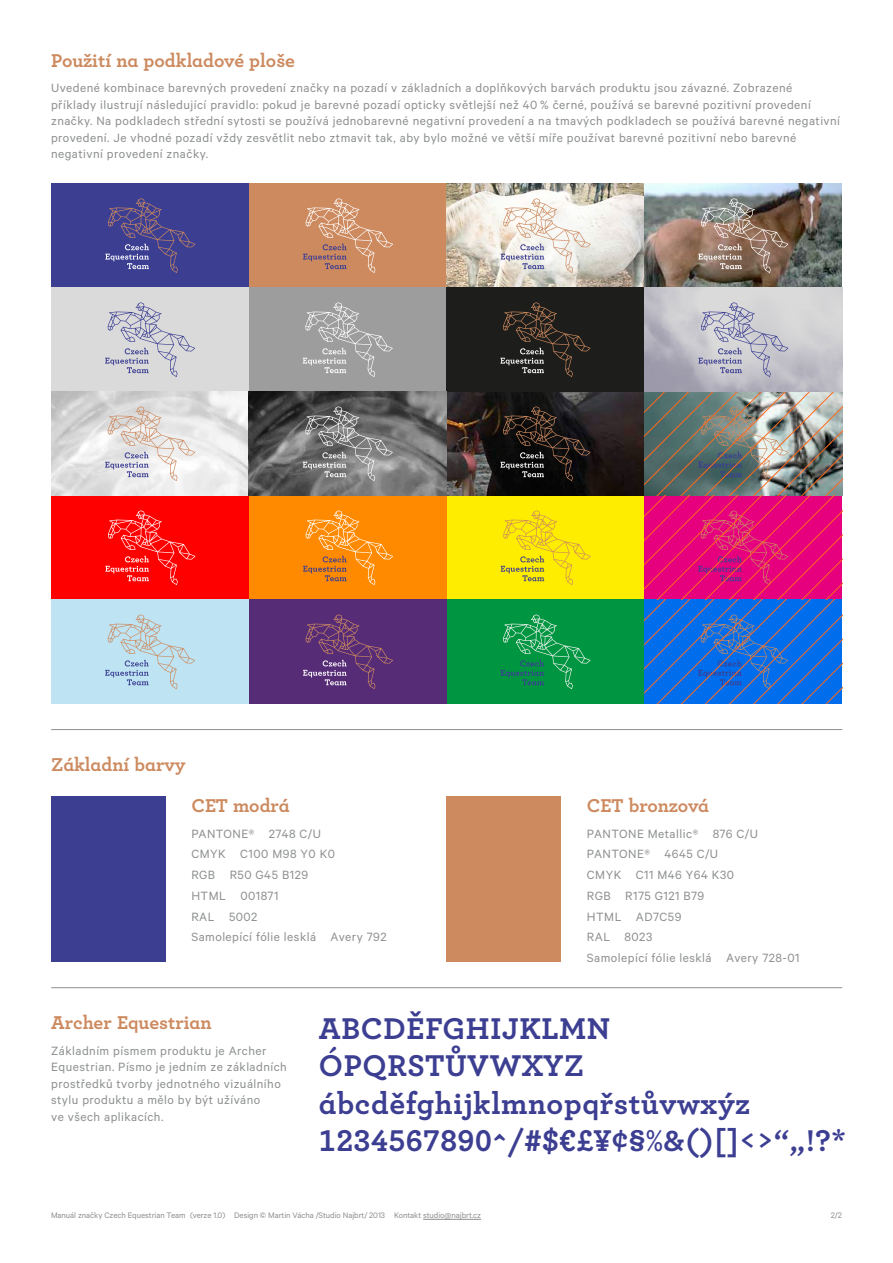
<style>
.page{position:relative;width:893px;height:1263px;background:#fff}
.page>*{position:absolute;margin:0;border:0;box-sizing:border-box;transform-origin:0 0}
.t1{font:31.5px/37.5px "Archer Equestrian";letter-spacing:.02em;color:#3c3e92}
.t2{font:19.5px "Archer Equestrian";color:#cd8a5f}
.t3{font:13.5px/20.7px "Calibre";letter-spacing:.035em;color:#8d8f90}
.t4{font:9px "Calibre";letter-spacing:-.005em;color:#8d8f90}
</style>
<div class="page">
<hr style="left:423px;top:1219px;width:58px;height:1px;background:#8d8f90">
<hr style="left:51px;top:729px;width:791px;height:1px;background:#8d8f90">
<hr style="left:51px;top:987px;width:791px;height:1px;background:#8d8f90">
<div style="left:51px;top:184px;width:198px;height:104px;background:#3c3e92"></div>
<div style="left:51px;top:496px;width:198px;height:104px;background:#f00"></div>
<div style="left:447px;top:496px;width:197px;height:104px;background:#ffed00"></div>
<div style="left:249px;top:184px;width:198px;height:104px;background:#cd8a5f"></div>
<div style="left:51px;top:288px;width:198px;height:104px;background:#dadada"></div>
<div style="left:249px;top:496px;width:198px;height:104px;background:#ff8a00"></div>
<div style="left:447px;top:600px;width:197px;height:104px;background:#009641"></div>
<img style="left:51px;top:392px;width:593px;height:104px">
<div style="left:249px;top:288px;width:198px;height:104px;background:#9d9d9d"></div>
<div style="left:51px;top:600px;width:198px;height:104px;background:#bee3f2"></div>
<img style="left:447px;top:184px;width:395px;height:104px">
<div style="left:447px;top:288px;width:197px;height:104px;background:#1d1d1b"></div>
<div style="left:249px;top:600px;width:198px;height:104px;background:#562c77"></div>
<svg style="left:105px;top:198px;width:90px;height:75px"></svg>
<svg style="left:105px;top:510px;width:90px;height:75px"></svg>
<svg style="left:501px;top:510px;width:90px;height:75px"></svg>
<svg style="left:303px;top:198px;width:90px;height:75px"></svg>
<svg style="left:105px;top:302px;width:90px;height:75px"></svg>
<svg style="left:303px;top:510px;width:90px;height:75px"></svg>
<svg style="left:500px;top:614px;width:90px;height:75px"></svg>
<svg style="left:500px;top:406px;width:90px;height:75px;background:#251f1d"></svg>
<svg style="left:303px;top:302px;width:90px;height:75px"></svg>
<svg style="left:105px;top:614px;width:90px;height:75px"></svg>
<svg style="left:501px;top:198px;width:90px;height:75px"></svg>
<svg style="left:105px;top:406px;width:90px;height:75px"></svg>
<svg style="left:500px;top:302px;width:90px;height:75px"></svg>
<svg style="left:303px;top:614px;width:90px;height:75px"></svg>
<img style="left:698px;top:198px;width:90px;height:75px">
<svg style="left:303px;top:406px;width:90px;height:75px;background:#7f7f7f"></svg>
<img style="left:644px;top:392px;width:198px;height:312px">
<svg style="left:698px;top:302px;width:90px;height:75px;background:#bfbfcb"></svg>
<div style="left:51px;top:796px;width:115px;height:166px;background:#3c3e92"></div>
<div style="left:447px;top:796px;width:114px;height:166px;background:#cd8a5f"></div>
<h2 class="t2" style="left:51px;top:45px;width:245px">Použití na podkladové ploše</h2>
<p class="t3" style="left:51px;top:79px;width:791px;line-height:16.5px">Uvedené kombinace barevných provedení značky na pozadí v základních a doplňkových barvách produktu jsou závazné. Zobrazené příklady ilustrují následující pravidlo: pokud je barevné pozadí opticky světlejší než 40 % černé, používá se barevné pozitivní provedení značky. Na podkladech střední sytosti se používá jednobarevné negativní provedení a na tmavých podkladech se používá barevné negativní provedení. Je vhodné pozadí vždy zesvětlit nebo ztmavit tak, aby bylo možné ve větší míře používat barevné pozitivní nebo barevné negativní provedení značky.</p>
<h2 class="t2" style="left:51px;top:749px;width:136px">Základní barvy</h2>
<h2 class="t2" style="left:191px;top:790px;width:100px">CET modrá</h2>
<p class="t3" style="left:191px;top:822px;width:197px">PANTONE® 2748 C/U<br>CMYK C100 M98 Y0 K0<br>RGB R50 G45 B129<br>HTML 001871<br>RAL 5002<br>Samolepící fólie lesklá Avery 792</p>
<h2 class="t2" style="left:587px;top:790px;width:124px">CET bronzová</h2>
<p class="t3" style="left:587px;top:822px;width:214px">PANTONE Metallic® 876 C/U<br>PANTONE® 4645 C/U<br>CMYK C11 M46 Y64 K30<br>RGB R175 G121 B79<br>HTML AD7C59<br>RAL 8023<br>Samolepící fólie lesklá Avery 728-01</p>
<h2 class="t2" style="left:51px;top:1007px;width:162px">Archer Equestrian</h2>
<p class="t3" style="left:51px;top:1041px;width:237px;line-height:16.5px">Základním písmem produktu je Archer Equestrian. Písmo je jedním ze základních prostředků tvorby jednotného vizuálního stylu produktu a mělo by být užíváno<br>ve všech aplikacích.</p>
<h1 class="t1" style="left:319px;top:1007px;width:529px">ABCDĚFGHIJKLMN<br>ÓPQRSTŮVWXYZ ábcděfghijklmnopqřstůvwxýz<br>1234567890^/#$€£¥¢§%&amp;()[]&lt;&gt;“„!?*</h1>
<p class="t4" style="left:51px;top:1210px;width:432px">Manuál značky Czech Equestrian Team (verze 1.0) Design © Martin Vácha /Studio Najbrt/ 2013 Kontakt studio@najbrt.cz</p>
<p class="t4" style="left:831px;top:1210px;width:13px">2/2</p>
</div>
